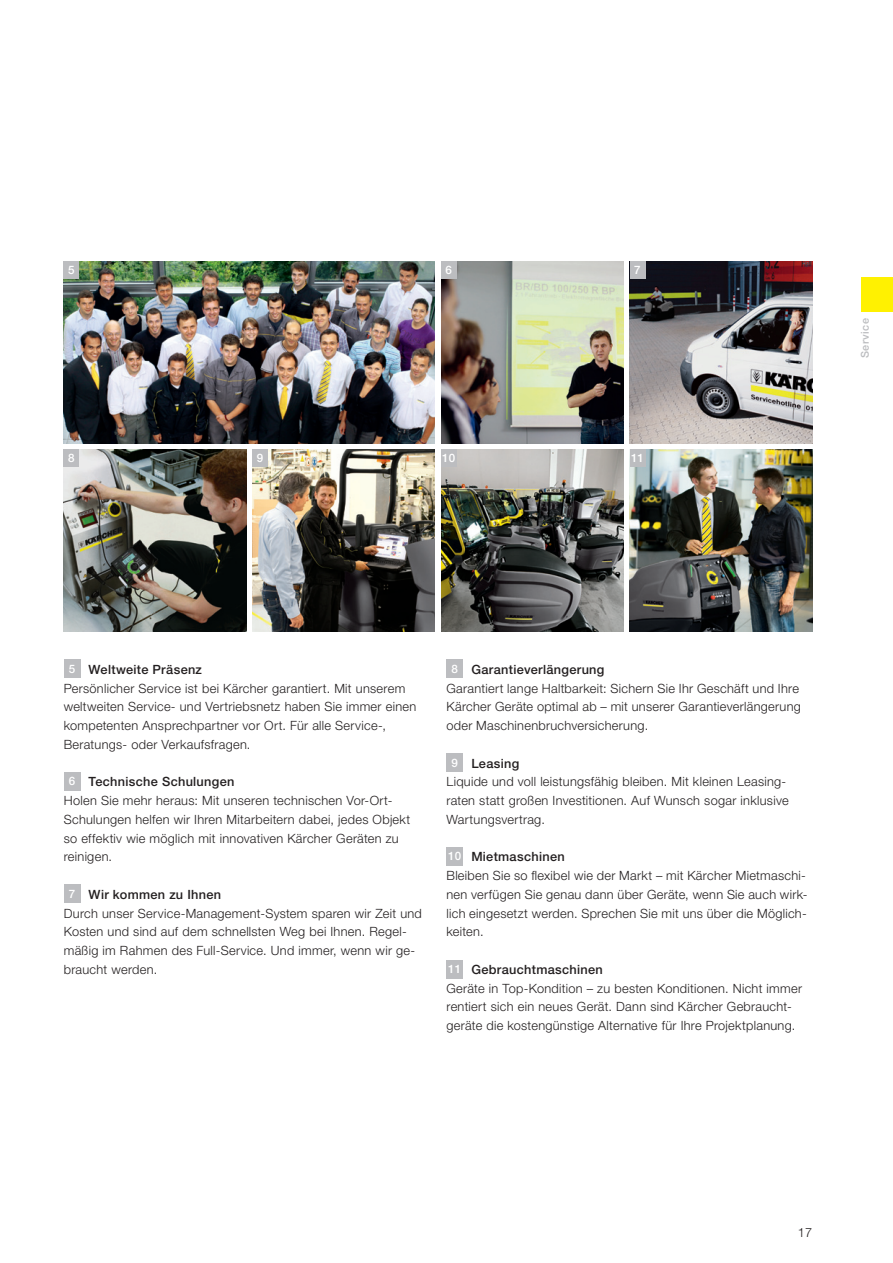
<style>
.page{position:relative;width:893px;height:1263px;background:#fff}
.page>*{position:absolute;margin:0;border:0;box-sizing:border-box;transform-origin:0 0}
.t1{font:300 12.75px/18.8px "Helvetica Neue LT Pro";letter-spacing:.025em;color:#231f20}
.t2{font:500 11.7px "Helvetica Neue LT Pro";color:#fff}
.t3{font:500 10.8px "Helvetica Neue LT Pro";letter-spacing:.03em;color:#bcbdc0}
.s1{font-weight:500;font-size:11.7px;color:#fff}
.s2{font-weight:500}
</style>
<div class="page">
<div style="left:861px;top:278px;width:32px;height:34px;background:#fff101"></div>
<img style="left:64px;top:261px;width:371px;height:182px">
<div style="left:64px;top:261px;width:15px;height:18px;background:#bcbdc0"></div>
<img style="left:441px;top:261px;width:182px;height:182px">
<div style="left:441px;top:261px;width:15px;height:18px;background:#bcbdc0"></div>
<img style="left:441px;top:450px;width:182px;height:181px">
<div style="left:441px;top:450px;width:15px;height:17px;background:#bcbdc0"></div>
<img style="left:630px;top:262px;width:182px;height:181px">
<div style="left:630px;top:261px;width:15px;height:18px;background:#bcbdc0"></div>
<img style="left:630px;top:450px;width:182px;height:181px">
<div style="left:630px;top:450px;width:15px;height:17px;background:#bcbdc0"></div>
<img style="left:64px;top:450px;width:182px;height:181px">
<div style="left:64px;top:450px;width:15px;height:17px;background:#bcbdc0"></div>
<img style="left:252px;top:450px;width:183px;height:181px">
<div style="left:252px;top:450px;width:16px;height:17px;background:#bcbdc0"></div>
<div style="left:64px;top:660px;width:16px;height:18px;background:#bcbdc0"></div>
<div style="left:64px;top:772px;width:16px;height:19px;background:#bcbdc0"></div>
<div style="left:64px;top:885px;width:16px;height:18px;background:#bcbdc0"></div>
<div style="left:446px;top:660px;width:17px;height:18px;background:#bcbdc0"></div>
<div style="left:446px;top:753px;width:17px;height:19px;background:#bcbdc0"></div>
<div style="left:446px;top:847px;width:17px;height:19px;background:#bcbdc0"></div>
<div style="left:446px;top:960px;width:17px;height:18px;background:#bcbdc0"></div>
<p class="t2" style="left:68px;top:263px;width:8px">5</p>
<p class="t2" style="left:446px;top:263px;width:8px">6</p>
<p class="t2" style="left:634px;top:263px;width:8px">7</p>
<p class="t2" style="left:68px;top:451px;width:8px">8</p>
<p class="t2" style="left:257px;top:451px;width:8px">9</p>
<p class="t2" style="left:631px;top:451px;width:15px">11</p>
<p class="t2" style="left:442px;top:451px;width:15px">10</p>
<p class="t3" style="left:858px;top:358px;width:41px;rotate:-90deg">Service</p>
<p class="t1" style="left:64px;top:660px;width:354px;text-indent:5px"><span class="s1">5</span> <span class="s2">Weltweite Präsenz<br></span>Persönlicher Service ist bei Kärcher garantiert. Mit unserem weltweiten Service- und Vertriebsnetz haben Sie immer einen kompetenten Ansprechpartner vor Ort. Für alle Service-, Beratungs- oder Verkaufsfragen.</p>
<p class="t1" style="left:64px;top:772px;width:348px;text-indent:5px"><span class="s1">6</span> <span class="s2">Technische Schulungen<br></span>Holen Sie mehr heraus: Mit unseren technischen Vor-Ort-Schulungen helfen wir Ihren Mitarbeitern dabei, jedes Objekt so effektiv wie möglich mit innovativen Kärcher Geräten zu reinigen.</p>
<p class="t1" style="left:64px;top:885px;width:360px;text-indent:5px"><span class="s1">7</span> <span class="s2">Wir kommen zu Ihnen<br></span>Durch unser Service-Management-System sparen wir Zeit und Kosten und sind auf dem schnellsten Weg bei Ihnen. Regel&shy;mäßig im Rahmen des Full-Service. Und immer, wenn wir ge-- braucht werden.</p>
<p class="t1" style="left:446px;top:660px;width:356px;text-indent:5px"><span class="s1">8</span> <span class="s2">Garantieverlängerung<br></span>Garantiert lange Haltbarkeit: Sichern Sie Ihr Geschäft und Ihre Kärcher Geräte optimal ab – mit unserer Garantieverlängerung oder Maschinenbruchversicherung.</p>
<p class="t1" style="left:446px;top:753px;width:344px;text-indent:5px"><span class="s1">9</span> <span class="s2">Leasing<br></span>Liquide und voll leistungsfähig bleiben. Mit kleinen Leasing&shy;raten statt großen Investitionen. Auf Wunsch sogar inklusive Wartungsvertrag.</p>
<p class="t1" style="left:446px;top:847px;width:362px"><span class="s1">10</span> <span class="s2">Mietmaschinen<br></span>Bleiben Sie so flexibel wie der Markt – mit Kärcher Mietmaschi&shy;nen verfügen Sie genau dann über Geräte, wenn Sie auch wirk&shy;lich eingesetzt werden. Sprechen Sie mit uns über die Möglich&shy;keiten.</p>
<p class="t1" style="left:446px;top:960px;width:357px"><span class="s1">11</span> <span class="s2">Gebrauchtmaschinen<br></span>Geräte in Top-Kondition – zu besten Konditionen. Nicht immer rentiert sich ein neues Gerät. Dann sind Kärcher Gebraucht&shy;geräte die kostengünstige Alternative für Ihre Projektplanung.</p>
<p class="t1" style="left:798px;top:1223px;width:16px">17</p>
</div>
